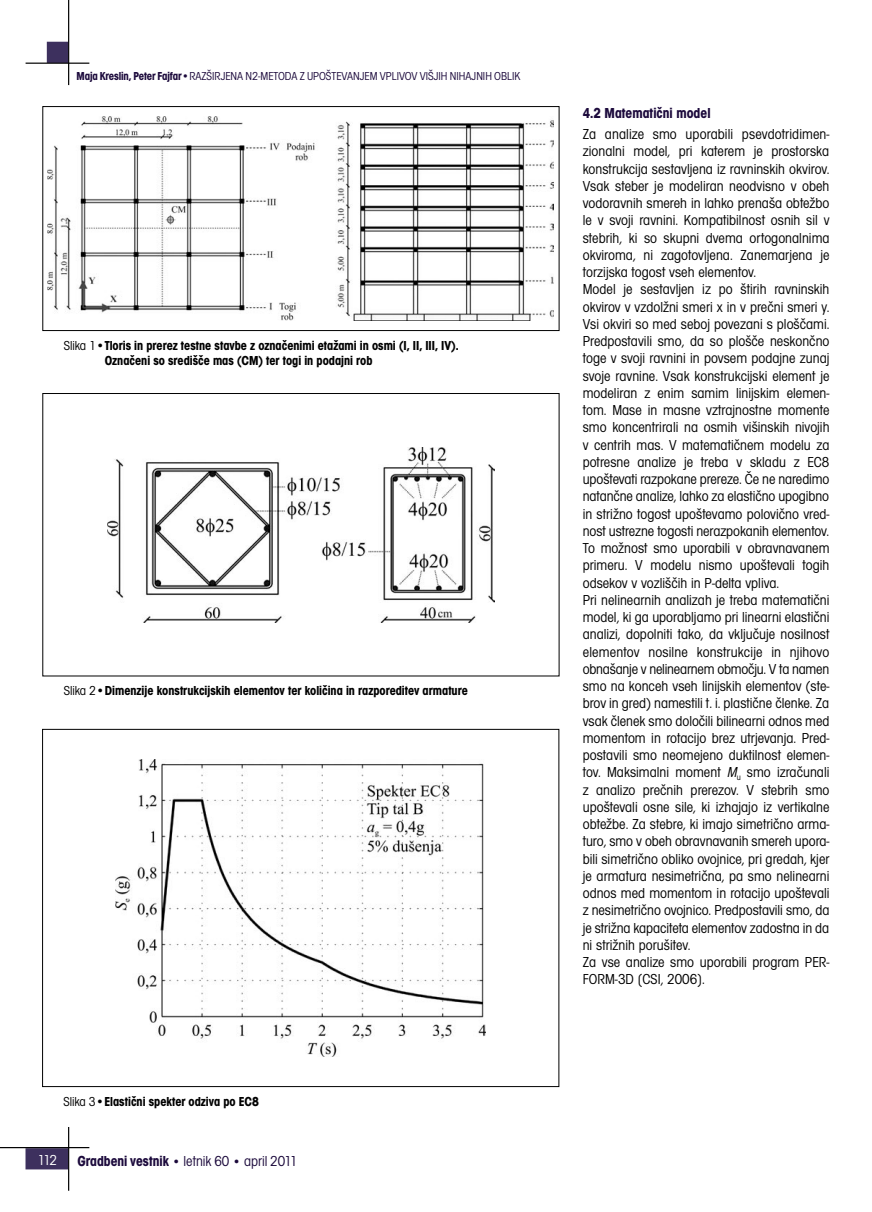
<style>
.page{position:relative;width:872px;height:1212px;background:#fff}
.page>*{position:absolute;margin:0;border:0;box-sizing:border-box;transform-origin:0 0}
.Osnovni_tekst{font:condensed 15px/17.2px "Avant Gar Got Itc TEE";color:#000;text-align:justify}
.t1{font:condensed 15px "Avant Gar Got Itc TEE";color:#1c0a3c}
.Osnovni_PK{font:700 condensed 15px "Avant Gar Got Itc TEE";color:#1c0a3c}
.t2{font:condensed 15px "Avant Gar Got Itc TEE";color:#fff}
.Podpisi{font:700 condensed 13.5px/15px "Avant Gar Got Itc TEE";color:#000}
.t3{font:condensed 12px "Avant Gar Got Itc TEE";color:#1c0a3c}
.s1{font-weight:700}
.s2{font-weight:400}
.s3{font-weight:400;color:#fff}
.s4{font-weight:700;font-size:13.5px}
.s5{font-style:italic}
</style>
<div class="page">
<div style="left:48px;top:42px;width:19px;height:20px;background:#3d305e"></div>
<div style="left:47px;top:42px;width:21px;height:21px;border:2px solid #3d305e"></div>
<div style="left:26px;top:1149px;width:41px;height:20px;background:#3d305e"></div>
<div style="left:26px;top:1148px;width:42px;height:21px;border:2px solid #3d305e"></div>
<hr style="left:0;top:1147px;width:89px;height:1px;background:#000">
<hr style="left:68px;top:1127px;width:1px;height:64px;background:#000">
<hr style="left:26px;top:63px;width:63px;height:1px;background:#000">
<hr style="left:68px;top:0;width:1px;height:85px;background:#000">
<div style="left:43px;top:106px;width:516px;height:225px;border:1px solid #000"></div>
<div style="left:43px;top:393px;width:516px;height:283px;border:1px solid #000"></div>
<img style="left:48px;top:117px;width:506px;height:203px">
<img style="left:107px;top:447px;width:387px;height:175px">
<img style="left:116px;top:759px;width:370px;height:297px">
<p class="t3" style="left:77px;top:70px;width:445px"><span class="s1">Maja Kreslin, Peter Fajfar</span>•RAZŠIRJENA N2-METODA Z UPOŠTEVANJEM VPLIVOV VIŠJIH NIHAJNIH OBLIK</p>
<p class="Podpisi" style="left:64px;top:338px;width:396px"><span class="s2">Slika 1•</span>Tloris in prerez testne stavbe z označenimi etažami in osmi (I, II, III, IV).<br><span class="s3">Slika 1•</span>Označeni so središče mas (CM) ter togi in podajni rob</p>
<p class="Podpisi" style="left:64px;top:683px;width:405px"><span class="s2">Slika 2•</span>Dimenzije konstrukcijskih elementov ter količina in razporeditev armature</p>
<p class="Podpisi" style="left:64px;top:1093px;width:197px"><span class="s2">Slika 3•</span>Elastični spekter odziva po EC8</p>
<p class="t2" style="left:37px;top:1152px;width:21px">112</p>
<p class="t1" style="left:77px;top:1152px;width:221px"><span class="s1">Gradbeni vestnik</span> <span class="s4">•</span> letnik 60 <span class="s4">•</span> april 2011</p>
<p class="Osnovni_PK" style="left:583px;top:104px;width:129px">4.2 Matematični model</p>
<p class="Osnovni_tekst" style="left:583px;top:126px;width:248px">Za analize smo uporabili psevdotridimen&shy;zionalni model, pri katerem je prostorska konstrukcija sestavljena iz ravninskih okvirov.<br>Vsak steber je modeliran neodvisno v obeh vodoravnih smereh in lahko prenaša obtežbo le v svoji ravnini. Kompatibilnost osnih sil v stebrih, ki so skupni dvema ortogonalnima okviroma, ni zagotovljena. Zanemarjena je torzijska togost vseh elementov.</p>
<p class="Osnovni_tekst" style="left:583px;top:281px;width:248px">Model je sestavljen iz po štirih ravninskih okvirov v vzdolžni smeri x in v prečni smeri y.<br>Vsi okviri so med seboj povezani s ploščami.<br>Predpostavili smo, da so plošče neskončno toge v svoji ravnini in povsem podajne zunaj svoje ravnine. Vsak konstrukcijski element je modeliran z enim samim linijskim elemen&shy;tom. Mase in masne vztrajnostne momente smo koncentrirali na osmih višinskih nivojih v centrih mas. V matematičnem modelu za potresne analize je treba v skladu z EC8 upoštevati razpokane prereze. Če ne naredimo natančne analize, lahko za elastično upogibno in strižno togost upoštevamo polovično vred&shy;nost ustrezne togosti nerazpokanih elementov.<br>To možnost smo uporabili v obravnavanem primeru. V modelu nismo upoštevali togih odsekov v vozliščih in P-delta vpliva.</p>
<p class="Osnovni_tekst" style="left:583px;top:591px;width:248px">Pri nelinearnih analizah je treba matematični model, ki ga uporabljamo pri linearni elastični analizi, dopolniti tako, da vključuje nosilnost elementov nosilne konstrukcije in njihovo obnašanje v nelinearnem območju. V ta namen smo na konceh vseh linijskih elementov (ste&shy;brov in gred) namestili t. i. plastične členke. Za vsak členek smo določili bilinearni odnos med momentom in rotacijo brez utrjevanja. Pred&shy;postavili smo neomejeno duktilnost elemen&shy;tov. Maksimalni moment <span class="s5">M</span><sub>u</sub> smo izračunali z analizo prečnih prerezov. V stebrih smo upoštevali osne sile, ki izhajajo iz vertikalne obtežbe. Za stebre, ki imajo simetrično arma&shy;turo, smo v obeh obravnavanih smereh upora&shy;bili simetrično obliko ovojnice, pri gredah, kjer je armatura nesimetrična, pa smo nelinearni odnos med momentom in rotacijo upoštevali z nesimetrično ovojnico. Predpostavili smo, da je strižna kapaciteta elementov zadostna in da ni strižnih porušitev.</p>
<p class="Osnovni_tekst" style="left:583px;top:954px;width:248px">Za vse analize smo uporabili program PER-<br>FORM-3D [CSI, 2006].</p>
</div>
